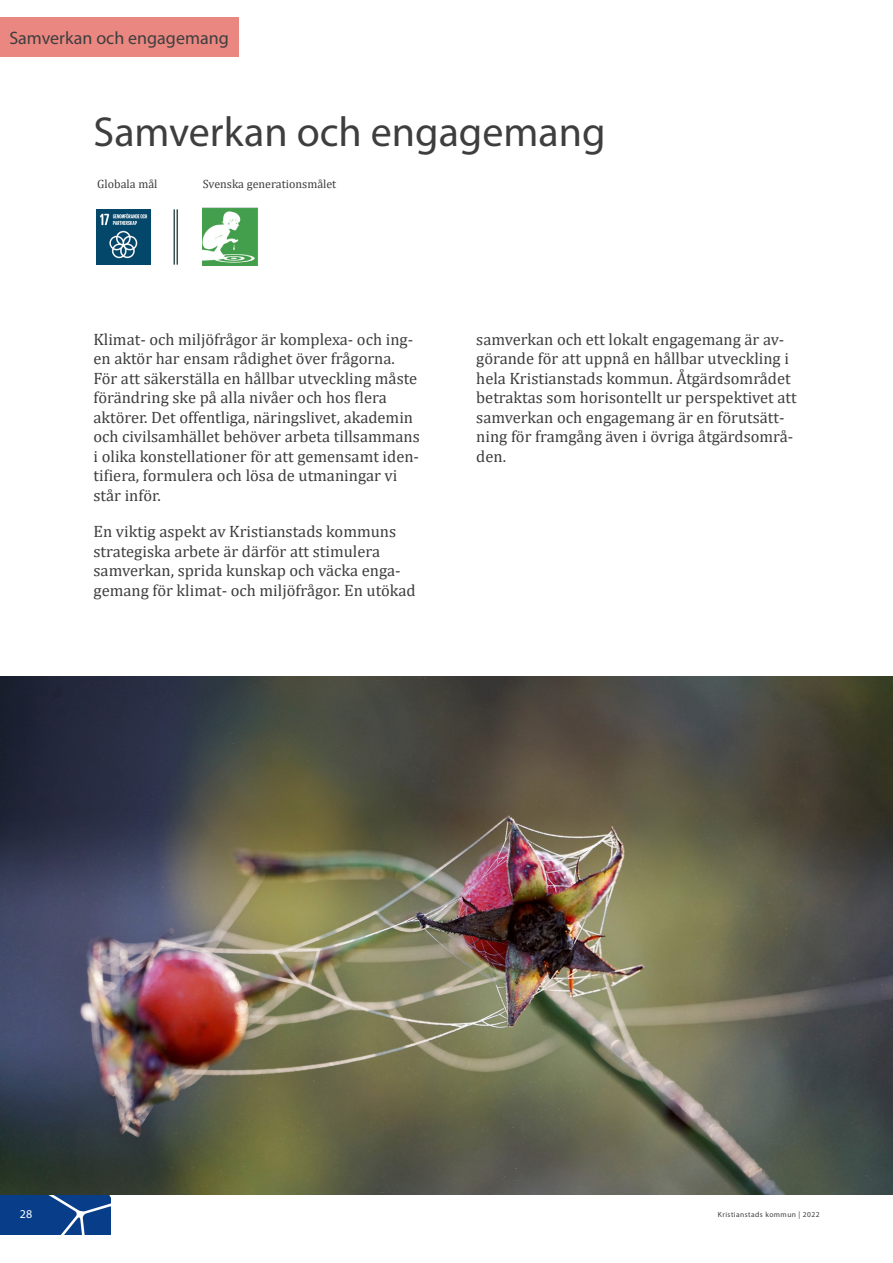
<style>
.page{position:relative;width:893px;height:1263px;background:#fff}
.page>*{position:absolute;margin:0;border:0;box-sizing:border-box;transform-origin:0 0}
.Rubrik_1{font:42px "Myriad Pro";color:#3e3e3f}
.t1{font:18px "Myriad Pro";color:#3e3e3f}
.Rubrik_1-2{font:16.5px/19.5px "Cambria";color:#3e3e3f}
.Rubrik_1-3{font:12px "Cambria";color:#3e3e3f}
.t2{font:12px "Myriad Pro";color:#fff}
.t3{font:7.5px "Myriad Pro";letter-spacing:.06em;color:#3e3e3f}
</style>
<div class="page">
<svg style="left:0;top:1195px;width:111px;height:39px;background:#194b91"></svg>
<div style="left:0;top:17px;width:238px;height:39px;background:#e98780"></div>
<img style="left:0;top:676px;width:893px;height:519px">
<img style="left:97px;top:209px;width:54px;height:56px">
<hr style="left:177px;top:209px;width:1px;height:56px;background:#3a5251">
<hr style="left:174px;top:209px;width:1px;height:56px;background:#3a5251">
<img style="left:202px;top:207px;width:56px;height:59px">
<p class="t1" style="left:9px;top:27px;width:221px">Samverkan och engagemang</p>
<p class="Rubrik_1" style="left:94px;top:106px;width:513px">Samverkan och engagemang</p>
<p class="Rubrik_1-3" style="left:97px;top:177px;width:62px">Globala mål</p>
<p class="Rubrik_1-3" style="left:203px;top:177px;width:135px">Svenska generationsmålet</p>
<p class="Rubrik_1-2" style="left:94px;top:329px;width:328px">Klimat- och miljöfrågor är komplexa- och ing&shy;en aktör har ensam rådighet över frågorna.<br>För att säkerställa en hållbar utveckling måste förändring ske på alla nivåer och hos flera aktörer. Det offentliga, näringslivet, akademin och civilsamhället behöver arbeta tillsammans i olika konstellationer för att gemensamt iden&shy;tifiera, formulera och lösa de utmaningar vi står inför.</p>
<p class="Rubrik_1-2" style="left:94px;top:522px;width:324px">En viktig aspekt av Kristianstads kommuns strategiska arbete är därför att stimulera samverkan, sprida kunskap och väcka enga&shy;gemang för klimat- och miljöfrågor. En utökad</p>
<p class="Rubrik_1-2" style="left:476px;top:329px;width:322px">samverkan och ett lokalt engagemang är av&shy;görande för att uppnå en hållbar utveckling i hela Kristianstads kommun. Åtgärdsområdet betraktas som horisontellt ur perspektivet att samverkan och engagemang är en förutsätt&shy;ning för framgång även i övriga åtgärdsområ&shy;den.</p>
<p class="t2" style="left:20px;top:1206px;width:14px">28</p>
<p class="t3" style="left:718px;top:1210px;width:103px">Kristianstads kommun | 2022</p>
</div>
